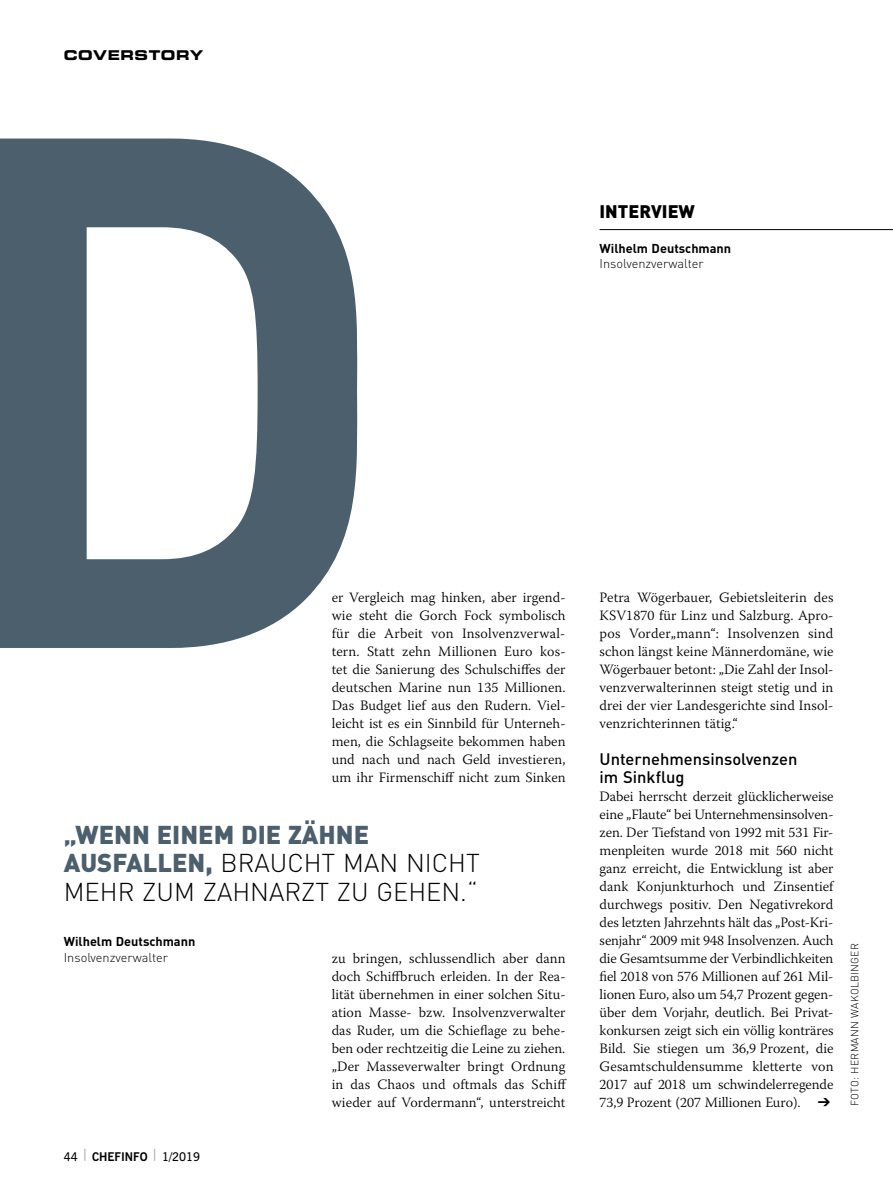
<style>
.page{position:relative;width:893px;height:1191px;background:#fff}
.page>*{position:absolute;margin:0;border:0;box-sizing:border-box;transform-origin:0 0}
.t1{font:25.5px/28.5px "DIN Light";color:#000}
.t2{font:25.5px "DIN Black";color:#4c5f6c}
.t3{font:18px "DIN Black";color:#000}
.t4{font:16.5px/18px "DIN Medium";color:#000}
.t5{font:300 14.25px/18px "Warnock Pro";letter-spacing:.005em;color:#000;text-align:justify}
.t6{font:13.5px "Eurostile LT Std Bold Ex 2";letter-spacing:.04em;color:#000}
.t7{font:12.75px "DIN Bold";color:#000}
.t8{font:12.75px "DIN Light";color:#000}
.t9{font:600 12px "News Gothic BT";color:#000}
.t10{font:10.5px "DIN Light";letter-spacing:.02em;color:#000}
.s1{font-family:"DIN Black";color:#4c5f6c}
.s2{font-weight:700}
</style>
<div class="page">
<svg style="left:0;top:138px;width:358px;height:510px;fill:#4c5f6c"></svg>
<hr style="left:600px;top:229px;width:293px;height:1px;background:#000">
<p class="t6" style="left:64px;top:46px;width:141px">COVERSTORY</p>
<p class="t3" style="left:600px;top:200px;width:97px">INTERVIEW</p>
<p class="t7" style="left:600px;top:240px;width:133px">Wilhelm Deutschmann</p>
<p class="t8" style="left:600px;top:255px;width:106px">Insolvenzverwalter</p>
<p class="t5" style="left:332px;top:588px;width:235px">er Vergleich mag hinken, aber irgend&shy;wie steht die Gorch Fock symbolisch für die Arbeit von Insolvenzverwal&shy;tern. Statt zehn Millionen Euro kos&shy;tet die Sanierung des Schulschiffes der deutschen Marine nun 135 Millionen.<br>Das Budget lief aus den Rudern. Viel&shy;leicht ist es ein Sinnbild für Unterneh&shy;men, die Schlagseite bekommen haben und nach und nach Geld investieren, um ihr Firmenschiff nicht zum Sinken</p>
<h1 class="t2" style="left:64px;top:817px;width:307px">„WENN EINEM DIE ZÄHNE</h1>
<h1 class="t1" style="left:64px;top:848px;width:418px"><span class="s1">AUSFALLEN,</span> b raucht man ni cht mehr zum Zahnarzt zu gehen .“</h1>
<p class="t7" style="left:64px;top:933px;width:133px">Wilhelm Deutschmann</p>
<p class="t8" style="left:64px;top:949px;width:106px">Insolvenzverwalter</p>
<p class="t5" style="left:332px;top:948px;width:236px">zu bringen, schlussendlich aber dann doch Schiffbruch erleiden. In der Rea&shy;lität übernehmen in einer solchen Situ&shy;ation Masse- bzw. Insolvenzverwalter das Ruder, um die Schieflage zu behe&shy;ben oder rechtzeitig die Leine zu ziehen. „Der Masseverwalter bringt Ordnung in das Chaos und oftmals das Schiff wieder auf Vordermann“, unterstreicht</p>
<p class="t9" style="left:64px;top:1149px;width:138px">44 <sup>|</sup> <span class="s2">CHEFINFO</span> <sup>|</sup> 1/2019</p>
<p class="t5" style="left:600px;top:588px;width:235px">Petra Wögerbauer, Gebietsleiterin des KSV1870 für Linz und Salzburg. Apro&shy;pos Vorder„mann“: Insolvenzen sind schon längst keine Männerdomäne, wie Wögerbauer betont: „Die Zahl der Insol&shy;venzverwalterinnen steigt stetig und in drei der vier Landesgerichte sind Insol&shy;venzrichterinnen tätig.“</p>
<p class="t4" style="left:600px;top:749px;width:199px">Unternehmensinsolvenzen im Sinkflug</p>
<p class="t5" style="left:600px;top:786px;width:236px">Dabei herrscht derzeit glücklicherweise eine „Flaute“ bei Unternehmensinsolven&shy;zen. Der Tiefstand von 1992 mit 531 Fir&shy;menpleiten wurde 2018 mit 560 nicht ganz erreicht, die Entwicklung ist aber dank Konjunkturhoch und Zinsentief durchwegs positiv. Den Negativrekord des letzten Jahrzehnts hält das „Post-Kri&shy;senjahr“ 2009 mit 948 Insolvenzen. Auch die Gesamtsumme der Verbindlichkeiten fiel 2018 von 576 Millionen auf 261 Mil&shy;lionen Euro, also um 54,7 Prozent gegen&shy;über dem Vorjahr, deutlich. Bei Privat&shy;konkursen zeigt sich ein völlig konträres Bild. Sie stiegen um 36,9 Prozent, die Gesamtschuldensumme kletterte von 2017 auf 2018 um schwindelerregende 73,9 Prozent (207 Millionen Euro).</p>
<p class="t10" style="left:848px;top:1106px;width:164px;rotate:-90deg">Foto: H ermann Wakolbin ger</p>
</div>
